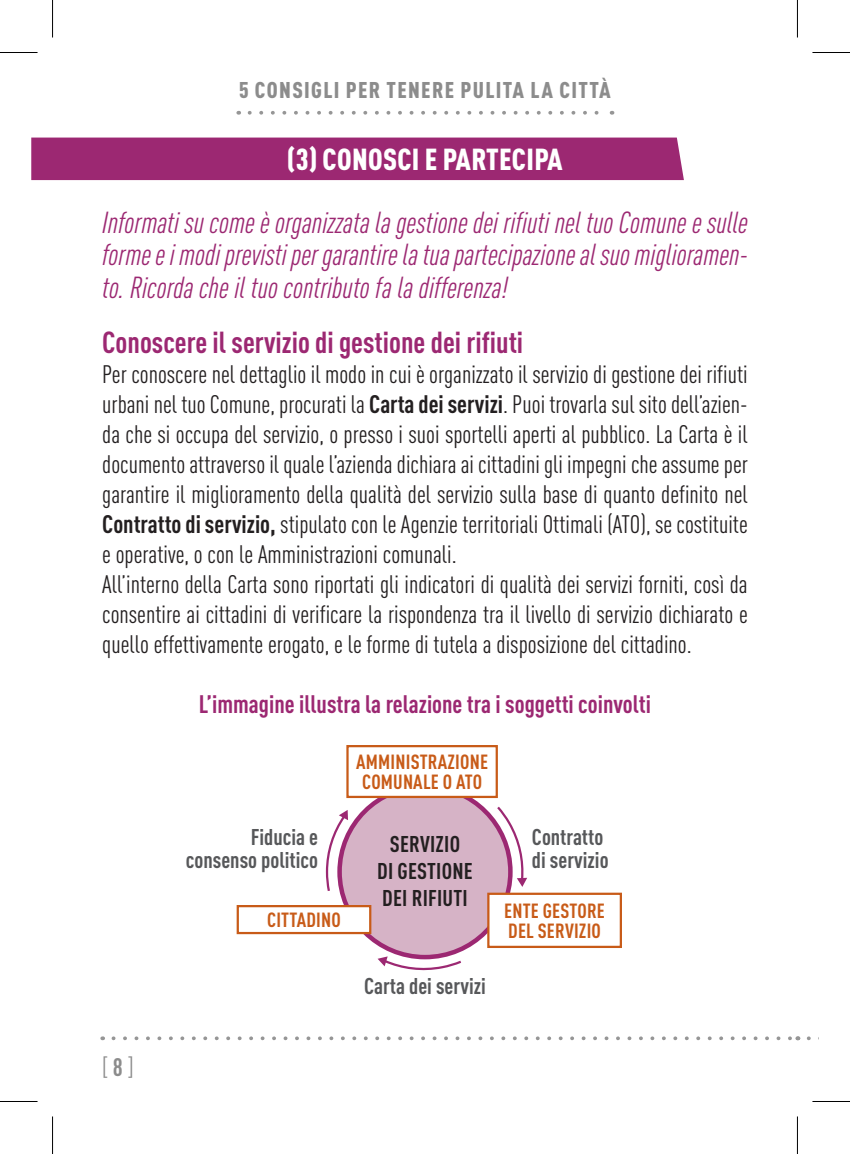
<style>
.page{position:relative;width:850px;height:1154px;background:#fff}
.page>*{position:absolute;margin:0;border:0;box-sizing:border-box;transform-origin:0 0}
.t1{font:italic condensed 30px/32.5px "DIN Pro";color:#9c2872;text-align:justify}
.t2{font:700 condensed 30px "DIN Pro";color:#9c2872}
.t3{font:900 condensed 30px "DIN Pro";letter-spacing:.01em;color:#fff}
.t4{font:condensed 25px/30px "DIN Pro";color:#231f20}
.t5{font:700 condensed 25px "DIN Pro";color:#9c2872}
.t6{font:condensed 25px "DIN Pro";color:#8c8c8c}
.t7{font:700 condensed 22.5px/22.5px "DIN Pro";color:#57585a;text-align:right}
.t8{font:900 condensed 22.5px "DIN Pro";letter-spacing:.06em;color:#8c8c8c}
.t9{font:700 condensed 22.5px/27px "DIN Pro";letter-spacing:.01em;color:#231f20;text-align:center}
.t10{font:700 condensed 20.25px/20.2px "DIN Pro";letter-spacing:.01em;color:#c85b18}
.s1{font-weight:700}
</style>
<div class="page">
<svg style="left:249px;top:111px;width:350px;height:4px"></svg>
<svg style="left:113px;top:1036px;width:678px;height:4px"></svg>
<div style="left:31px;top:138px;width:652px;height:42px;background:#9c2872"></div>
<div style="left:339px;top:786px;width:171px;height:171px;background:#d6b3c6;border-radius:50%"></div>
<div style="left:347px;top:746px;width:149px;height:51px;background:#fff"></div>
<div style="left:346px;top:745px;width:151px;height:53px;border:2px solid #c85b18"></div>
<div style="left:488px;top:894px;width:132px;height:53px;background:#fff"></div>
<div style="left:487px;top:893px;width:134px;height:55px;border:2px solid #c85b18"></div>
<div style="left:238px;top:906px;width:132px;height:27px;background:#fff"></div>
<div style="left:236px;top:905px;width:135px;height:29px;border:2px solid #c85b18"></div>
<svg style="left:325px;top:810px;width:23px;height:83px"></svg>
<svg style="left:494px;top:806px;width:33px;height:81px"></svg>
<svg style="left:377px;top:956px;width:84px;height:15px"></svg>
<hr style="left:0;top:52px;width:38px;height:1px;background:#000">
<hr style="left:812px;top:52px;width:37px;height:1px;background:#000">
<hr style="left:0;top:1101px;width:38px;height:1px;background:#000">
<hr style="left:812px;top:1101px;width:37px;height:1px;background:#000">
<hr style="left:52px;top:0;width:1px;height:38px;background:#000">
<hr style="left:52px;top:1116px;width:1px;height:38px;background:#000">
<hr style="left:796px;top:0;width:1px;height:38px;background:#000">
<hr style="left:796px;top:1116px;width:1px;height:38px;background:#000">
<p class="t8" style="left:239px;top:73px;width:373px">5 CONSIGLI PER TENERE PULITA LA CITTÀ</p>
<p class="t3" style="left:287px;top:136px;width:277px">(3) CONOSCI E PARTECIPA</p>
<p class="t1" style="left:102px;top:203px;width:646px">Informati su come è organizzata la gestione dei rifiuti nel tuo Comune e sulle forme e i modi previsti per garantire la tua partecipazione al suo miglioramen&shy;to. Ricorda che il tuo contributo fa la differenza!</p>
<p class="t2" style="left:102px;top:319px;width:422px">Conoscere il servizio di gestione dei rifiuti</p>
<p class="t4" style="left:102px;top:357px;width:646px">Per conoscere nel dettaglio il modo in cui è organizzato il servizio di gestione dei rifiuti urbani nel tuo Comune, procurati la <span class="s1">Carta dei servizi</span>. Puoi trovarla sul sito dell’azien&shy;da che si occupa del servizio, o presso i suoi sportelli aperti al pubblico. La Carta è il documento attraverso il quale l’azienda dichiara ai cittadini gli impegni che assume per garantire il miglioramento della qualità del servizio sulla base di quanto definito nel <span class="s1">Contratto di servizio,</span> stipulato con le Agenzie territoriali Ottimali (ATO), se costituite e operative, o con le Amministrazioni comunali.<br>All’interno della Carta sono riportati gli indicatori di qualità dei servizi forniti, così da consentire ai cittadini di verificare la rispondenza tra il livello di servizio dichiarato e quello effettivamente erogato, e le forme di tutela a disposizione del cittadino.</p>
<p class="t5" style="left:199px;top:685px;width:453px">L’immagine illustra la relazione tra i soggetti coinvolti</p>
<p class="t10" style="left:356px;top:750px;width:133px">AMMINISTRAZIONE<br>COMUNALE O ATO</p>
<p class="t7" style="left:186px;top:824px;width:134px">Fiducia e consenso politico</p>
<p class="t7" style="left:531px;top:824px;width:78px;text-align:left">Contratto di servizio</p>
<p class="t9" style="left:377px;top:828px;width:97px">SERVIZIO<br>DI GESTIONE<br>DEI RIFIUTI</p>
<p class="t10" style="left:504px;top:899px;width:102px">ENTE GESTORE<br>DEL SERVIZIO</p>
<p class="t10" style="left:267px;top:908px;width:75px">CITTADINO</p>
<p class="t6" style="left:102px;top:1049px;width:33px">[ <span class="s1">8</span> ]</p>
<p class="t7" style="left:364px;top:972px;width:123px">Carta dei servizi</p>
</div>
